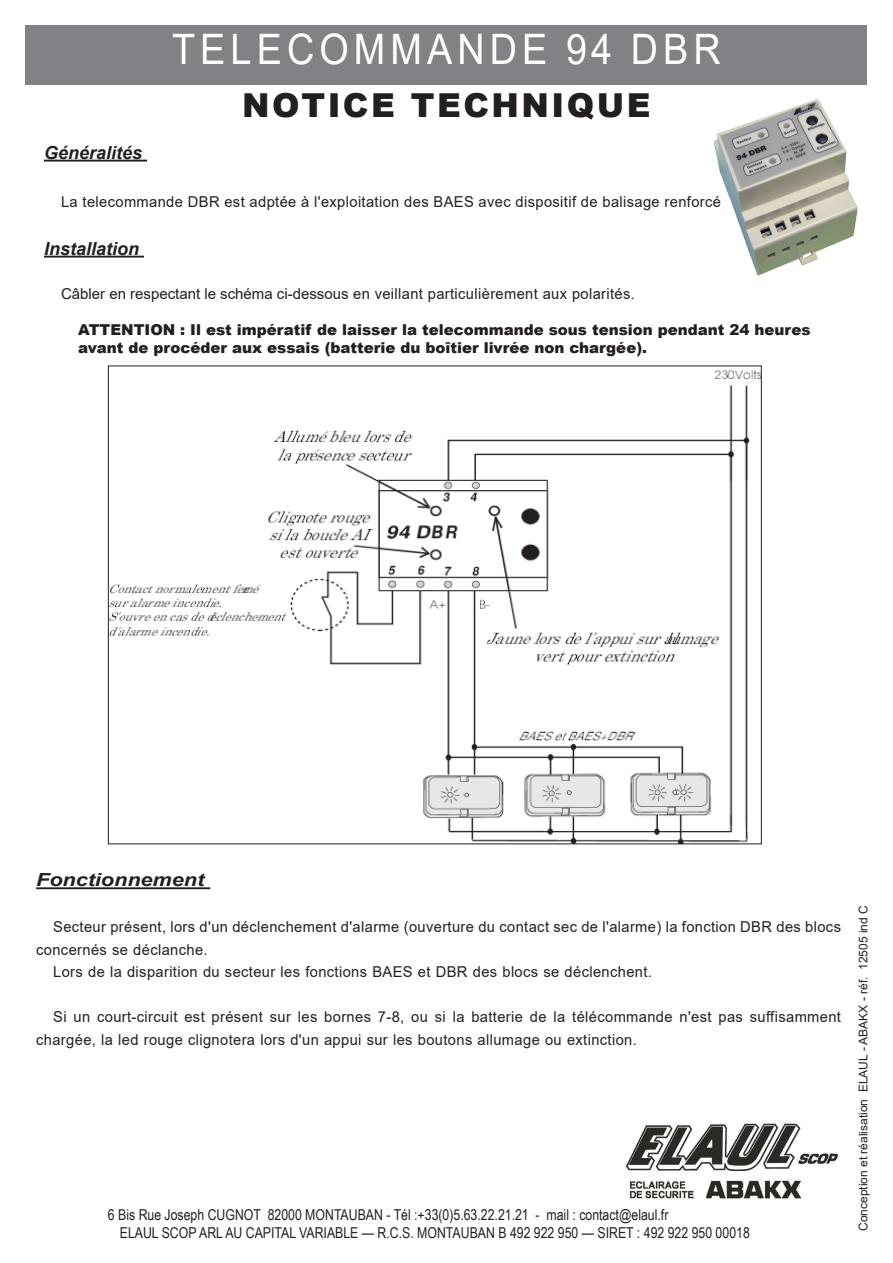
<style>
.page{position:relative;width:893px;height:1263px;background:#fff}
.page>*{position:absolute;margin:0;border:0;box-sizing:border-box;transform-origin:0 0}
.Normal_e{font:42px "Arial";letter-spacing:.135em;color:#fff;scale:.9 1}
.Normal_e-2{font:900 33px "Arial";letter-spacing:.075em;color:#231f20}
.TITRE{font:italic 700 18px "Arial";color:#231f20;scale:1.2 1}
.TITRE-2{font:italic 700 18px "Arial";color:#231f20}
.Normal_e-3{font:italic 700 18px "Arial";color:#231f20}
.TXT{font:15px/22.5px "Arial";letter-spacing:.025em;color:#231f20}
.t1{font:15px "Arial Narrow";color:#231f20}
.Normal_e-4{font:900 15px/18px "Arial";color:#231f20}
.Normal_e-5{font:15px "Arial";letter-spacing:.025em;color:#231f20}
.Normal_e-6{font:12px "Arial";color:#231f20}
</style>
<div class="page">
<div style="left:26px;top:26px;width:841px;height:59px;background:#808285"></div>
<hr style="left:44px;top:160px;width:103px;height:2px;background:#231f20">
<hr style="left:44px;top:256px;width:100px;height:2px;background:#231f20">
<img style="left:110px;top:369px;width:650px;height:473px">
<hr style="left:36px;top:887px;width:174px;height:2px;background:#231f20">
<img style="left:626px;top:1123px;width:212px;height:76px">
<img style="left:713px;top:99px;width:145px;height:177px">
<p class="Normal_e" style="left:172px;top:21px;width:611px">TELECOMMANDE 94 DBR</p>
<p class="Normal_e-2" style="left:242px;top:81px;width:410px">NOTICE TECHNIQUE</p>
<p class="Normal_e-3" style="left:44px;top:140px;width:100px">Généralités</p>
<p class="TXT" style="left:61px;top:190px;width:662px">La telecommande DBR est adptée à l'exploitation des BAES avec dispositif de balisage renforcé</p>
<p class="TITRE-2" style="left:44px;top:236px;width:97px">Installation</p>
<p class="Normal_e-5" style="left:61px;top:283px;width:575px">Câbler en respectant le schéma ci-dessous en veillant particulièrement aux polarités.</p>
<p class="Normal_e-4" style="left:78px;top:320px;width:734px">ATTENTION : Il est impératif de laisser la telecommande sous tension pendant 24 heures avant de procéder aux essais (batterie du boîtier livrée non chargée).</p>
<p class="TITRE" style="left:36px;top:868px;width:142px">Fonctionnement</p>
<p class="TXT" style="left:36px;top:915px;width:806px;text-indent:17px">Secteur présent, lors d'un déclenchement d'alarme (ouverture du contact sec de l'alarme) la fonction DBR des blocs concernés se déclanche.</p>
<p class="TXT" style="left:53px;top:960px;width:600px">Lors de la disparition du secteur les fonctions BAES et DBR des blocs se déclenchent.</p>
<p class="TXT" style="left:36px;top:1005px;width:806px;text-indent:17px">Si un court-circuit est présent sur les bornes 7-8, ou si la batterie de la télécommande n'est pas suffisamment chargée, la led rouge clignotera lors d'un appui sur les boutons allumage ou extinction.</p>
<p class="t1" style="left:108px;top:1204px;width:562px">6 Bis Rue Joseph CUGNOT 82000 MONTAUBAN - Tél :+33(0)5.63.22.21.21 - mail : contact@elaul.fr</p>
<p class="t1" style="left:120px;top:1222px;width:631px">ELAUL SCOP ARL AU CAPITAL VARIABLE — R.C.S. MONTAUBAN B 492 922 950 — SIRET : 492 922 950 00018</p>
<p class="Normal_e-6" style="left:855px;top:1231px;width:327px;rotate:-90deg">Conception et réalisation ELAUL - ABAKX - réf. 12505 ind C</p>
</div>
